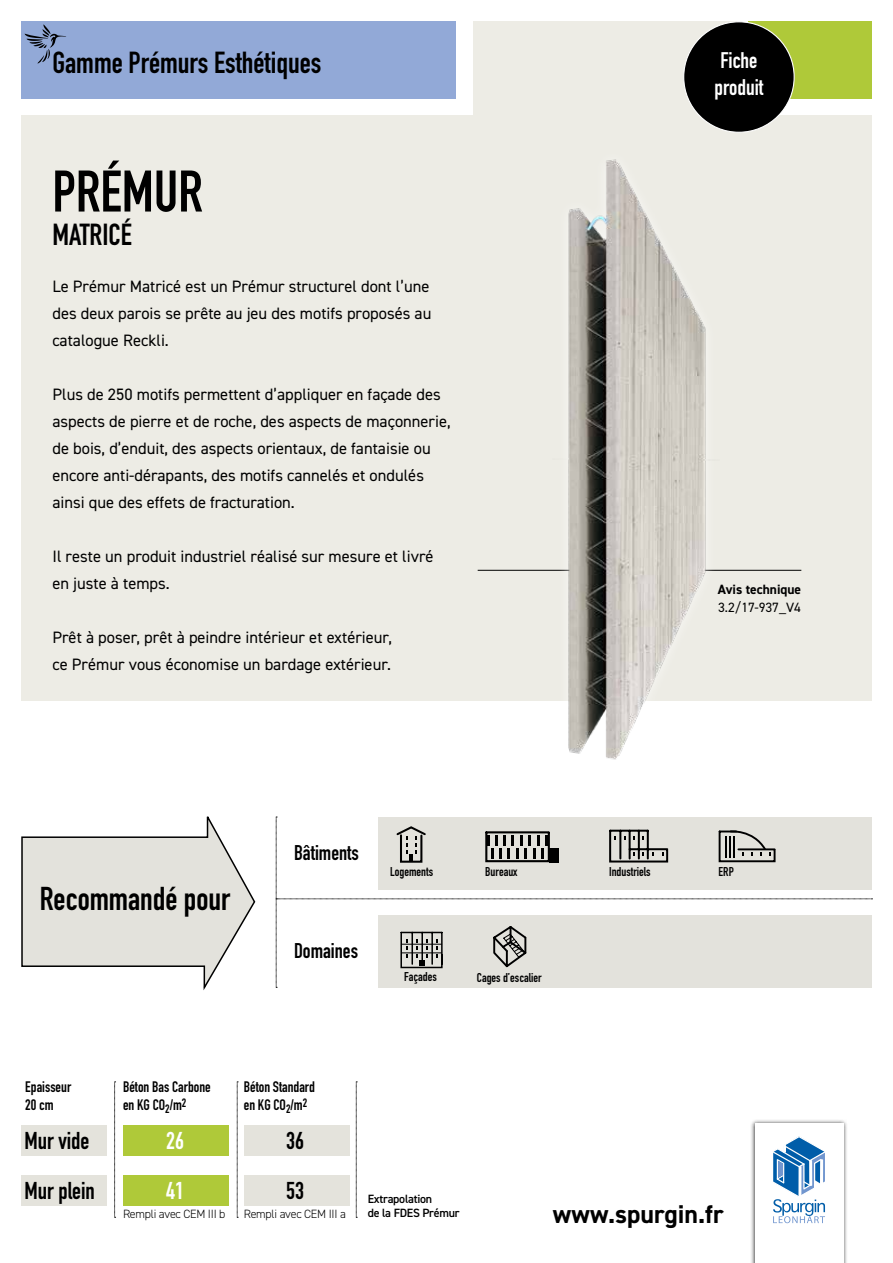
<style>
.page{position:relative;width:893px;height:1263px;background:#fff}
.page>*{position:absolute;margin:0;border:0;box-sizing:border-box;transform-origin:0 0}
.t1{font:700 57.6px "DIN Condensed";color:#000}
.t2{font:700 32.55px "DIN Condensed";color:#000}
.t3{font:700 30px "DIN Condensed";color:#000}
.t4{font:700 25.8px "DIN2014";color:#000}
.t5{font:700 24px "DIN Condensed";color:#000}
.t6{font:700 24px/49.7px "DIN Condensed";color:#fff}
.t7{font:700 22.2px/26.7px "DIN Condensed";color:#fff}
.t8{font:700 21px "DIN Condensed";color:#000}
.t9{font:16.5px/27px "DIN2014";color:#000}
.t10{font:700 15px/18px "DIN Condensed";color:#000}
.t11{font:700 13.5px "DIN2014";color:#000}
.t12{font:13.5px "DIN2014";color:#000}
.t13{font:700 12.6px "DIN Condensed";color:#000}
.t14{font:300 12px "DIN2014";letter-spacing:-.02em;color:#000}
.t15{font:600 12px/14.4px "DIN2014";letter-spacing:-.02em;color:#000}
</style>
<div class="page">
<div style="left:748px;top:21px;width:124px;height:78px;background:#afc939"></div>
<div style="left:21px;top:116px;width:851px;height:585px;background:#edece5"></div>
<div style="left:474px;top:21px;width:263px;height:112px;background:#edece5"></div>
<div style="left:751px;top:1119px;width:97px;height:144px;background:#000;opacity:.75"></div>
<div style="left:755px;top:1124px;width:88px;height:139px;background:#fff"></div>
<svg style="left:773px;top:1136px;width:53px;height:87px"></svg>
<hr style="left:478px;top:570px;width:323px;height:1px;background:#000">
<div style="left:684px;top:22px;width:110px;height:110px;background:#000;border-radius:50%"></div>
<img style="left:553px;top:128px;width:166px;height:632px">
<div style="left:21px;top:21px;width:435px;height:78px;background:#92a9d7"></div>
<svg style="left:25px;top:24px;width:41px;height:39px"></svg>
<svg style="left:21px;top:816px;width:235px;height:174px"></svg>
<svg style="left:114px;top:1081px;width:2px;height:137px"></svg>
<svg style="left:237px;top:1081px;width:1px;height:137px"></svg>
<svg style="left:356px;top:1081px;width:1px;height:137px"></svg>
<div style="left:123px;top:1125px;width:106px;height:31px;background:#afc939"></div>
<div style="left:123px;top:1175px;width:106px;height:31px;background:#afc939"></div>
<div style="left:21px;top:1125px;width:85px;height:31px;background:#e4e3dc"></div>
<div style="left:244px;top:1125px;width:106px;height:31px;background:#e4e3dc"></div>
<div style="left:21px;top:1175px;width:85px;height:31px;background:#e4e3dc"></div>
<div style="left:244px;top:1175px;width:106px;height:31px;background:#e4e3dc"></div>
<svg style="left:276px;top:817px;width:596px;height:171px"></svg>
<h3 class="t3" style="left:52px;top:43px;width:270px">Gamme Prémurs Esthétiques</h3>
<h1 class="t1" style="left:52px;top:153px;width:152px">PRÉMUR</h1>
<h3 class="t3" style="left:52px;top:214px;width:81px">MATRICÉ</h3>
<p class="t9" style="left:52px;top:273px;width:380px;text-align:justify">Le Prémur Matricé est un Prémur structurel dont l’une des deux parois se prête au jeu des motifs proposés au catalogue Reckli.</p>
<p class="t9" style="left:52px;top:381px;width:400px">Plus de 250 motifs permettent d’appliquer en façade des aspects de pierre et de roche, des aspects de maçonnerie, de bois, d’enduit, des aspects orientaux, de fantaisie ou encore anti-dérapants, des motifs cannelés et ondulés ainsi que des effets de fracturation.</p>
<p class="t9" style="left:52px;top:543px;width:383px">Il reste un produit industriel réalisé sur mesure et livré en juste à temps.</p>
<p class="t9" style="left:52px;top:624px;width:341px">Prêt à poser, prêt à peindre intérieur et extérieur, ce Prémur vous économise un bardage extérieur.</p>
<p class="t8" style="left:294px;top:839px;width:66px">Bâtiments</p>
<h3 class="t7" style="left:714px;top:47px;width:50px">Fiche produit</h3>
<p class="t11" style="left:718px;top:580px;width:85px">Avis technique</p>
<p class="t12" style="left:718px;top:599px;width:84px">3.2/17-937_V4</p>
<h2 class="t2" style="left:40px;top:877px;width:192px">Recommandé pour</h2>
<p class="t8" style="left:294px;top:936px;width:66px">Domaines</p>
<p class="t13" style="left:390px;top:863px;width:44px">Logements</p>
<p class="t13" style="left:609px;top:863px;width:43px">Industriels</p>
<p class="t13" style="left:719px;top:863px;width:17px">ERP</p>
<p class="t13" style="left:485px;top:863px;width:34px">Bureaux</p>
<p class="t13" style="left:404px;top:968px;width:34px">Façades</p>
<p class="t13" style="left:477px;top:969px;width:66px">Cages d’escalier</p>
<p class="t10" style="left:123px;top:1078px;width:89px">Béton Bas Carbone en KG CO<sub>2</sub>/m<sup>2</sup></p>
<p class="t10" style="left:244px;top:1078px;width:73px">Béton Standard en KG CO<sub>2</sub>/m<sup>2</sup></p>
<h3 class="t5" style="left:286px;top:1125px;width:19px">36</h3>
<p class="t10" style="left:25px;top:1078px;width:47px">Epaisseur<br>20 cm</p>
<h3 class="t6" style="left:166px;top:1116px;width:19px">26<br>41</h3>
<h3 class="t5" style="left:25px;top:1125px;width:66px">Mur vide</h3>
<h3 class="t5" style="left:25px;top:1174px;width:72px">Mur plein</h3>
<h3 class="t5" style="left:286px;top:1174px;width:19px">53</h3>
<p class="t14" style="left:123px;top:1206px;width:104px">Rempli avec CEM III b</p>
<p class="t14" style="left:244px;top:1206px;width:104px">Rempli avec CEM III a</p>
<p class="t15" style="left:368px;top:1191px;width:93px">Extrapolation<br>de la FDES Prémur</p>
<h3 class="t4" style="left:553px;top:1197px;width:172px">www.spurgin.fr</h3>
</div>
